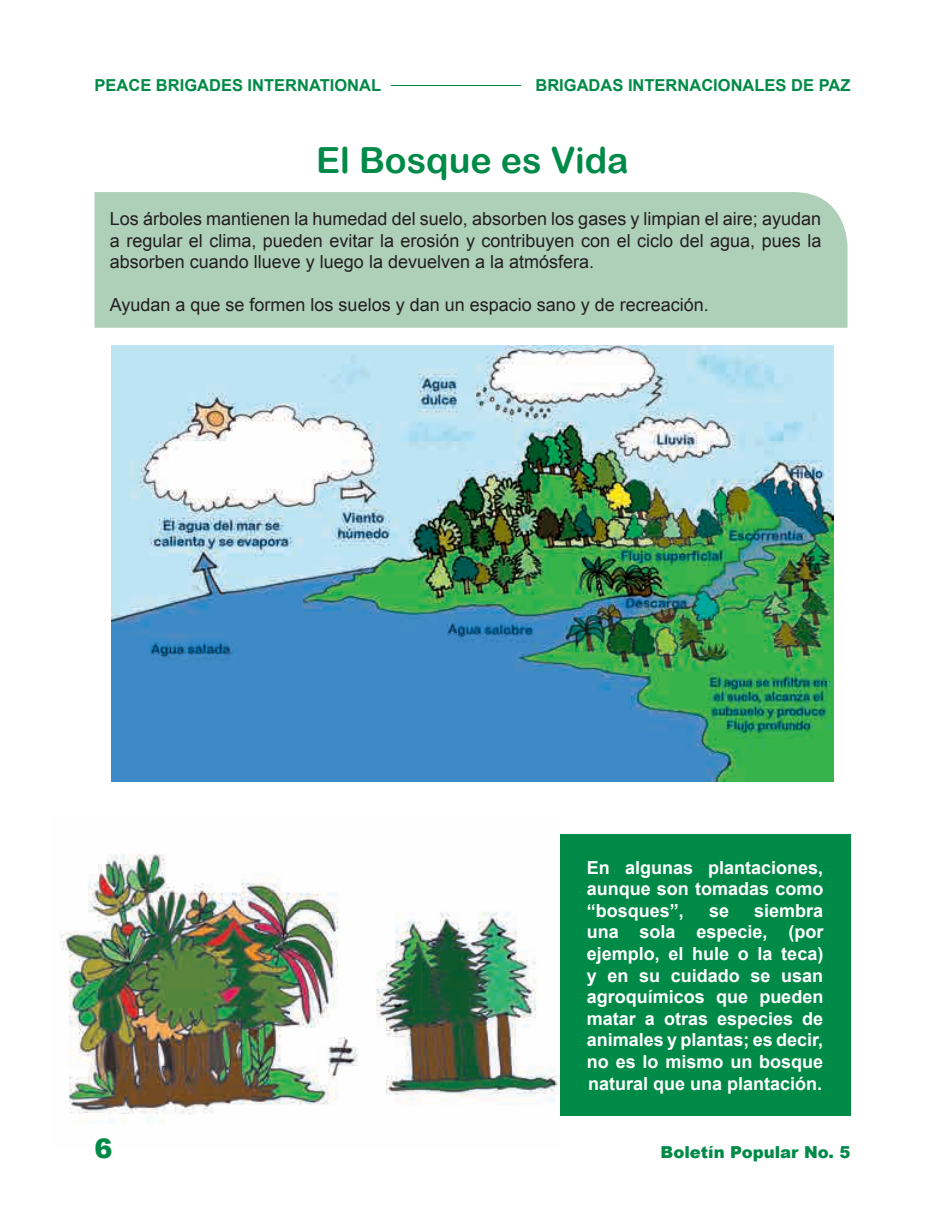
<style>
.page{position:relative;width:945px;height:1215px;background:#fff}
.page>*{position:absolute;margin:0;border:0;box-sizing:border-box;transform-origin:0 0}
.t1{font:36px "Arial Rounded MT Bold";color:#008a47}
.t2{font:900 27px "Arial";color:#008a47}
.t3{font:18px/21.6px "Arial";color:#231f20;text-align:justify}
.t4{font:700 18px/21.6px "Arial";color:#fff;text-align:justify}
.t5{font:700 16.5px "Arial";color:#008a47}
.t6{font:900 16.5px "Arial";color:#008a47}
</style>
<div class="page">
<hr style="left:391px;top:85px;width:130px;height:1px;background:#008a47">
<div style="left:560px;top:834px;width:290px;height:282px;background:#008a47"></div>
<div style="left:95px;top:192px;width:753px;height:136px;background:#aecfb8"></div>
<img style="left:111px;top:345px;width:723px;height:436px">
<img style="left:60px;top:854px;width:500px;height:270px">
<p class="t5" style="left:94px;top:74px;width:288px">PEACE BRIGADES INTERNATIONAL</p>
<p class="t5" style="left:535px;top:74px;width:317px">BRIGADAS INTERNACIONALES DE PAZ</p>
<h1 class="t1" style="left:316px;top:139px;width:314px">El Bosque es Vida</h1>
<p class="t3" style="left:110px;top:208px;width:713px">Los árboles mantienen la humedad del suelo, absorben los gases y limpian el aire; ayudan a regular el clima, pueden evitar la erosión y contribuyen con el ciclo del agua, pues la absorben cuando llueve y luego la devuelven a la atmósfera.</p>
<p class="t3" style="left:110px;top:295px;width:600px">Ayudan a que se formen los suelos y dan un espacio sano y de recreación.</p>
<h2 class="t2" style="left:94px;top:1129px;width:20px">6</h2>
<p class="t4" style="left:587px;top:857px;width:238px">En algunas plantaciones, aunque son tomadas como “bosques”,</p>
<p class="t4" style="left:587px;top:900px;width:238px;text-indent:167px">siembra una sola especie, (por ejemplo, el hule o la teca) y en su cuidado se usan agroquímicos que pueden matar a otras especies de animales y plantas; es decir, no es lo mismo un bosque natural que una plantación.</p>
<p class="t4" style="left:709px;top:900px;width:22px">se</p>
<p class="t6" style="left:661px;top:1140px;width:191px">Boletín Popular No. 5</p>
</div>
